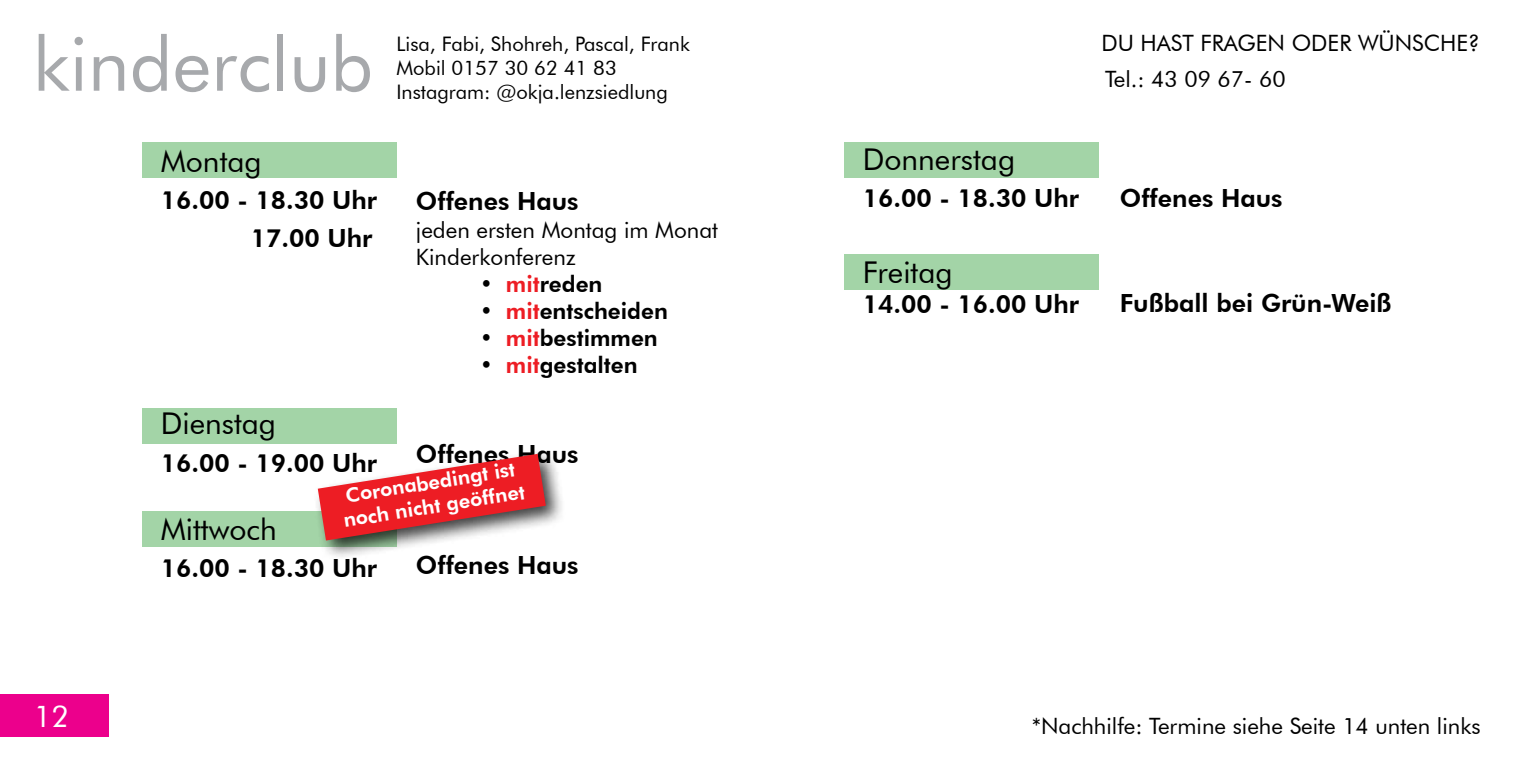
<style>
.page{position:relative;width:1517px;height:773px;background:#fff}
.page>*{position:absolute;margin:0;border:0;box-sizing:border-box;transform-origin:0 0}
.t1{font:75px "Futura BT";color:#a7a9ac}
.t2{font:30px "Futura BT";color:#000}
.t3{font:30px "Futura BT";color:#fff}
.t4{font:800 25px/37.5px "Futura BT";color:#000;text-align:right}
.t5{font:22.5px/27px "Futura BT";color:#000}
.t6{font:800 22.5px "Futura BT";color:#000}
.t7{font:20px/24px "Futura BT";color:#000}
.t8{font:800 20px/24px "Futura BT";color:#fff;text-align:center}
.s1{color:#ed1d24}
</style>
<div class="page">
<div style="left:0;top:694px;width:108px;height:42px;background:#ec008c"></div>
<div style="left:142px;top:142px;width:254px;height:35px;background:#a3d4a7"></div>
<div style="left:142px;top:511px;width:255px;height:35px;background:#a3d4a7"></div>
<div style="left:844px;top:142px;width:254px;height:35px;background:#a3d4a7"></div>
<div style="left:844px;top:254px;width:254px;height:35px;background:#a3d4a7"></div>
<div style="left:142px;top:407px;width:254px;height:36px;background:#a3d4a7"></div>
<div style="left:312px;top:448px;width:254px;height:113px;background:#000;opacity:.75"></div>
<svg style="left:318px;top:454px;width:228px;height:86px"></svg>
<h1 class="t1" style="left:33px;top:18px;width:342px">kinderclub</h1>
<p class="t5" style="left:1101px;top:25px;width:380px;line-height:36px">DU HAST FRAGEN ODER WÜNSCHE?<br>Tel.: 43 09 67- 60</p>
<p class="t7" style="left:396px;top:31px;width:295px">Lisa, Fabi, Shohreh, Pascal, Frank<br>Mobil 0157 30 62 41 83<br>Instagram: @okja.lenzsiedlung</p>
<p class="t3" style="left:34px;top:697px;width:37px">12</p>
<p class="t2" style="left:161px;top:143px;width:102px">Montag</p>
<p class="t4" style="left:161px;top:181px;width:218px">16.00 - 18.30 Uhr<br>17.00 Uhr</p>
<p class="t4" style="left:416px;top:182px;width:164px">Offenes Haus</p>
<p class="t5" style="left:416px;top:216px;width:304px">jeden ersten Montag im Monat<br>Kinderkonferenz</p>
<p class="t6" style="left:480px;top:270px;width:124px">• <span class="s1">mit</span>reden</p>
<p class="t6" style="left:480px;top:297px;width:190px">• <span class="s1">mit</span>entscheiden</p>
<p class="t6" style="left:480px;top:324px;width:180px">• <span class="s1">mit</span>bestimmen</p>
<p class="t6" style="left:480px;top:351px;width:159px">• <span class="s1">mit</span>gestalten</p>
<p class="t2" style="left:161px;top:405px;width:117px">Dienstag</p>
<p class="t4" style="left:161px;top:444px;width:218px">16.00 - 19.00 Uhr</p>
<p class="t4" style="left:416px;top:434px;width:164px">Offenes Haus</p>
<p class="t8" style="left:338px;top:484px;width:185px;rotate:-9deg">Coronabedingt ist noch nicht geöffnet</p>
<p class="t2" style="left:161px;top:510px;width:117px">Mittwoch</p>
<p class="t4" style="left:161px;top:549px;width:218px">16.00 - 18.30 Uhr</p>
<p class="t4" style="left:416px;top:545px;width:164px">Offenes Haus</p>
<p class="t2" style="left:862px;top:141px;width:154px">Donnerstag</p>
<p class="t4" style="left:862px;top:180px;width:218px">16.00 - 18.30 Uhr</p>
<p class="t2" style="left:862px;top:253px;width:91px">Freitag</p>
<p class="t4" style="left:862px;top:285px;width:218px">14.00 - 16.00 Uhr</p>
<p class="t4" style="left:1119px;top:179px;width:164px">Offenes Haus</p>
<p class="t4" style="left:1119px;top:284px;width:273px">Fußball bei Grün-Weiß</p>
<p class="t5" style="left:1031px;top:712px;width:450px">*Nachhilfe: Termine siehe Seite 14 unten links</p>
</div>
